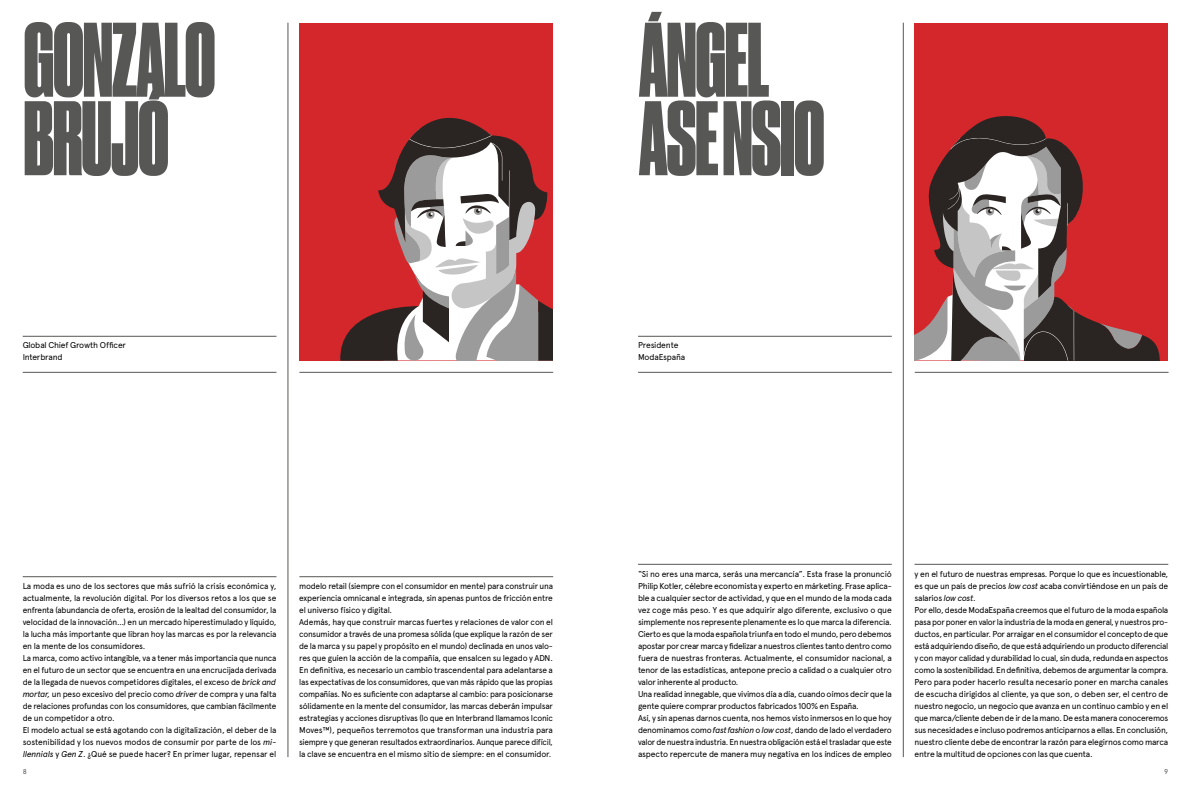
<style>
.page{position:relative;width:1191px;height:789px;background:#fff}
.page>*{position:absolute;margin:0;border:0;box-sizing:border-box;transform-origin:0 0}
.t1{font:99.4px/78.4px "Druk Cond Super";letter-spacing:-.01em;color:#575756}
.t2{font:8.5px/12px "Apercu";letter-spacing:-.03em;color:#000}
.t3{font:7px "Apercu";color:#575756}
.s1{font-style:italic}
</style>
<div class="page">
<div style="left:914px;top:23px;width:254px;height:337px;background:#d3272b"></div>
<svg style="left:914px;top:116px;width:245px;height:244px"></svg>
<div style="left:299px;top:23px;width:254px;height:337px;background:#d3272b"></div>
<svg style="left:340px;top:117px;width:213px;height:243px"></svg>
<hr style="left:638px;top:336px;width:253px;height:1px;background:#575756">
<hr style="left:23px;top:336px;width:253px;height:1px;background:#575756">
<hr style="left:638px;top:563px;width:253px;height:1px;background:#575756">
<hr style="left:914px;top:563px;width:254px;height:1px;background:#575756">
<hr style="left:299px;top:576px;width:254px;height:1px;background:#575756">
<hr style="left:23px;top:576px;width:253px;height:1px;background:#575756">
<hr style="left:903px;top:23px;width:1px;height:733px;background:#575756">
<hr style="left:288px;top:23px;width:1px;height:733px;background:#575756">
<hr style="left:914px;top:372px;width:254px;height:1px;background:#575756">
<hr style="left:299px;top:372px;width:254px;height:1px;background:#575756">
<hr style="left:638px;top:372px;width:253px;height:1px;background:#575756">
<hr style="left:23px;top:372px;width:253px;height:1px;background:#575756">
<h1 class="t1" style="left:24px;top:19px;width:193px">GONZALO<br>BRUJÓ</h1>
<p class="t2" style="left:23px;top:339px;width:105px">Global Chief Growth Officer<br>Interbrand</p>
<p class="t2" style="left:23px;top:579px;width:255px">La moda es uno de los sectores que más sufrió la crisis económica y, actualmente, la revolución digital. Por los diversos retos a los que se enfrenta (abundancia de oferta, erosión de la lealtad del consumidor, la velocidad de la innovación…) en un mercado hiperestimulado y líquido, la lucha más importante que libran hoy las marcas es por la relevancia en la mente de los consumidores.<br>La marca, como activo intangible, va a tener más importancia que nunca en el futuro de un sector que se encuentra en una encrucijada derivada de la llegada de nuevos competidores digitales, el exceso de <span class="s1">brick and mortar,</span> un peso excesivo del precio como <span class="s1">driver</span> de compra y una falta de relaciones profundas con los consumidores, que cambian fácilmente de un competidor a otro.<br>El modelo actual se está agotando con la digitalización, el deber de la sostenibilidad y los nuevos modos de consumir por parte de los <span class="s1">mi&shy;llennials</span> y <span class="s1">Gen Z</span>. ¿Qué se puede hacer? En primer lugar, repensar el</p>
<p class="t2" style="left:299px;top:579px;width:255px">modelo retail (siempre con el consumidor en mente) para construir una experiencia omnicanal e integrada, sin apenas puntos de fricción entre el universo físico y digital.<br>Además, hay que construir marcas fuertes y relaciones de valor con el consumidor a través de una promesa sólida (que explique la razón de ser de la marca y su papel y propósito en el mundo) declinada en unos valo&shy;res que guíen la acción de la compañía, que ensalcen su legado y ADN.<br>En definitiva, es necesario un cambio trascendental para adelantarse a las expectativas de los consumidores, que van más rápido que las propias compañías. No es suficiente con adaptarse al cambio: para posicionarse sólidamente en la mente del consumidor, las marcas deberán impulsar estrategias y acciones disruptivas (lo que en Interbrand llamamos Iconic Moves™), pequeños terremotos que transforman una industria para siempre y que generan resultados extraordinarios. Aunque parece difícil, la clave se encuentra en el mismo sitio de siempre: en el consumidor.</p>
<h1 class="t1" style="left:639px;top:19px;width:187px">ÁNGEL<br>ASE NSIO</h1>
<p class="t2" style="left:638px;top:339px;width:49px">Presidente<br>ModaEspaña</p>
<p class="t2" style="left:638px;top:567px;width:255px">“Si no eres una marca, serás una mercancía”. Esta frase la pronunció Philip Kotler, célebre economista y experto en márketing. Frase aplica&shy;ble a cualquier sector de actividad, y que en el mundo de la moda cada vez coge más peso. Y es que adquirir algo diferente, exclusivo o que simplemente nos represente plenamente es lo que marca la diferencia.<br>Cierto es que la moda española triunfa en todo el mundo, pero debemos apostar por crear marca y fidelizar a nuestros clientes tanto dentro como fuera de nuestras fronteras. Actualmente, el consumidor nacional, a tenor de las estadísticas, antepone precio a calidad o a cualquier otro valor inherente al producto.<br>Una realidad innegable, que vivimos día a día, cuando oímos decir que la gente quiere comprar productos fabricados 100% en España.<br>Así, y sin apenas darnos cuenta, nos hemos visto inmersos en lo que hoy denominamos como <span class="s1">fast fashion</span> o <span class="s1">low cost</span>, dando de lado el verdadero valor de nuestra industria. En nuestra obligación está el trasladar que este aspecto repercute de manera muy negativa en los índices de empleo</p>
<p class="t2" style="left:914px;top:567px;width:255px">y en el futuro de nuestras empresas. Porque lo que es incuestionable, es que un país de precios <span class="s1">low cost</span> acaba convirtiéndose en un país de salarios <span class="s1">low cost</span>.<br>Por ello, desde ModaEspaña creemos que el futuro de la moda española pasa por poner en valor la industria de la moda en general, y nuestros pro&shy;ductos, en particular. Por arraigar en el consumidor el concepto de que está adquiriendo diseño, de que está adquiriendo un producto diferencial y con mayor calidad y durabilidad lo cual, sin duda, redunda en aspectos como la sostenibilidad. En definitiva, debemos de argumentar la compra.<br>Pero para poder hacerlo resulta necesario poner en marcha canales de escucha dirigidos al cliente, ya que son, o deben ser, el centro de nuestro negocio, un negocio que avanza en un continuo cambio y en el que marca/cliente deben de ir de la mano. De esta manera conoceremos sus necesidades e incluso podremos anticiparnos a ellas. En conclusión, nuestro cliente debe de encontrar la razón para elegirnos como marca entre la multitud de opciones con las que cuenta.</p>
<p class="t3" style="left:23px;top:766px;width:6px">8</p>
<p class="t3" style="left:1164px;top:766px;width:6px">9</p>
</div>
